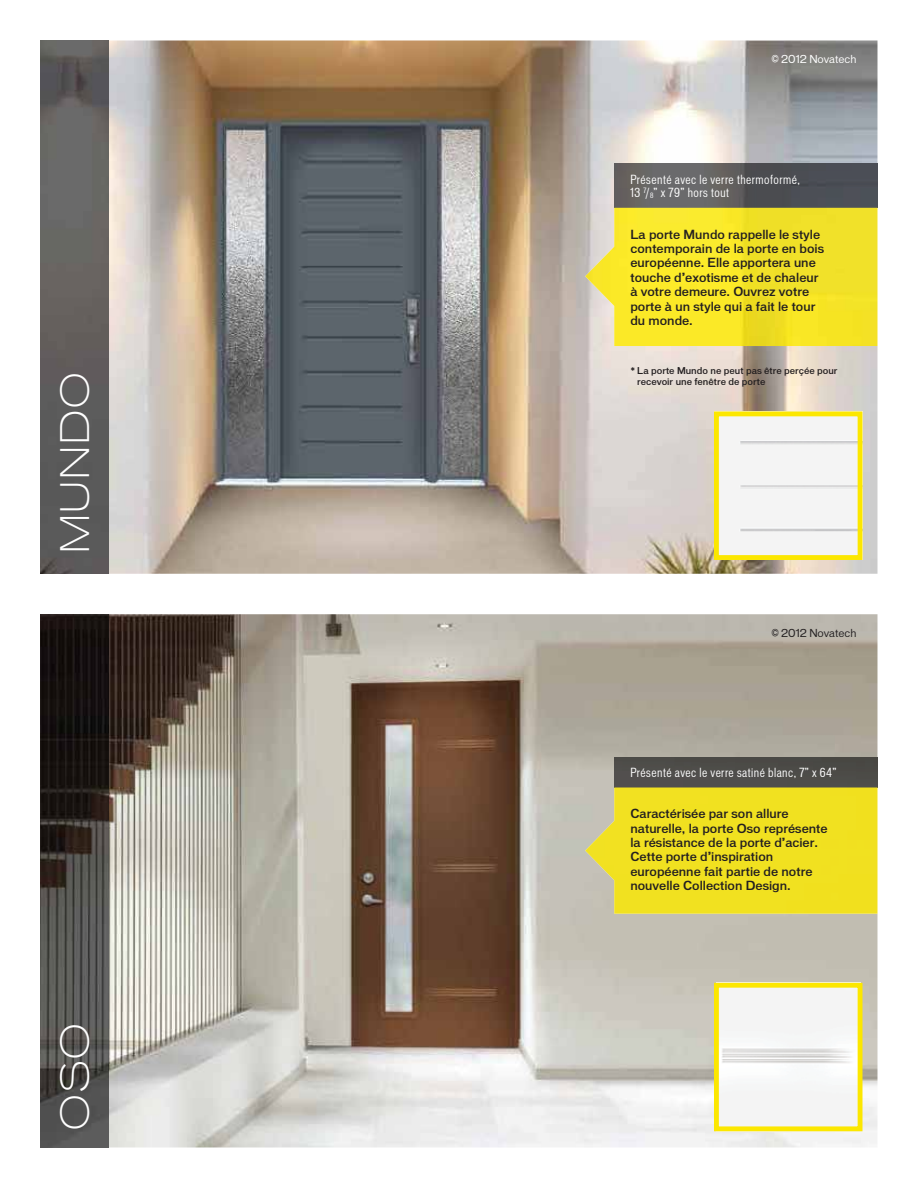
<style>
.page{position:relative;width:918px;height:1188px;background:#fff}
.page>*{position:absolute;margin:0;border:0;box-sizing:border-box;transform-origin:0 0}
.t1{font:300 expanded 37.5px "Vonnes";color:#fff}
.t2{font:500 12px/14.4px "Vonnes";color:#231f20;scale:.96 1}
.t3{font:condensed 12px/13.5px "Vonnes";letter-spacing:.04em;color:#fff}
.t4{font:10.5px "Vonnes";color:#fff;scale:.96 1}
.t5{font:10.5px "Vonnes";color:#231f20;scale:.96 1}
.t6{font:500 9px/10.8px "Vonnes";color:#231f20;scale:.96 1}
</style>
<div class="page">
<img style="left:109px;top:614px;width:769px;height:533px">
<img style="left:109px;top:40px;width:769px;height:534px">
<img style="left:40px;top:40px;width:69px;height:534px">
<img style="left:614px;top:164px;width:264px;height:44px">
<img style="left:40px;top:614px;width:69px;height:533px">
<img style="left:585px;top:208px;width:293px;height:138px">
<div style="left:614px;top:757px;width:264px;height:31px;background:#4e4d49"></div>
<img style="left:585px;top:788px;width:293px;height:126px">
<img style="left:614px;top:788px;width:264px;height:1px">
<div style="left:720px;top:417px;width:137px;height:137px;background:#f4f4f4"></div>
<div style="left:714px;top:411px;width:149px;height:149px;border:5px solid #fce700"></div>
<img style="left:720px;top:989px;width:137px;height:136px">
<div style="left:714px;top:983px;width:149px;height:148px;border:5px solid #fce700"></div>
<h1 class="t1" style="left:60px;top:554px;width:184px;rotate:-90deg">MUNDO</h1>
<h1 class="t1" style="left:60px;top:1131px;width:109px;rotate:-90deg">OSO</h1>
<p class="t4" style="left:772px;top:53px;width:90px">© 2012 Novatech</p>
<p class="t3" style="left:630px;top:173px;width:171px">Présenté avec le verre thermoformé,<br>13 <sup>7</sup>/<sub>8</sub>” x 79” hors tout</p>
<p class="t2" style="left:630px;top:228px;width:203px">La porte Mundo rappelle le style contemporain de la porte en bois européenne. Elle apportera une touche d’exotisme et de chaleur à votre demeure. Ouvrez votre porte à un style qui a fait le tour du monde.</p>
<p class="t6" style="left:637px;top:366px;width:210px;text-indent:-7px">* La porte Mundo ne peut pas être perçée pour recevoir une fenêtre de porte</p>
<p class="t5" style="left:772px;top:627px;width:90px">© 2012 Novatech</p>
<p class="t3" style="left:630px;top:767px;width:208px">Présenté avec le verre satiné blanc, 7” x 64”</p>
<p class="t2" style="left:630px;top:807px;width:207px">Caractérisée par son allure naturelle, la porte Oso représente la résistance de la porte d’acier.<br>Cette porte d’inspiration européenne fait partie de notre nouvelle Collection Design.</p>
</div>
